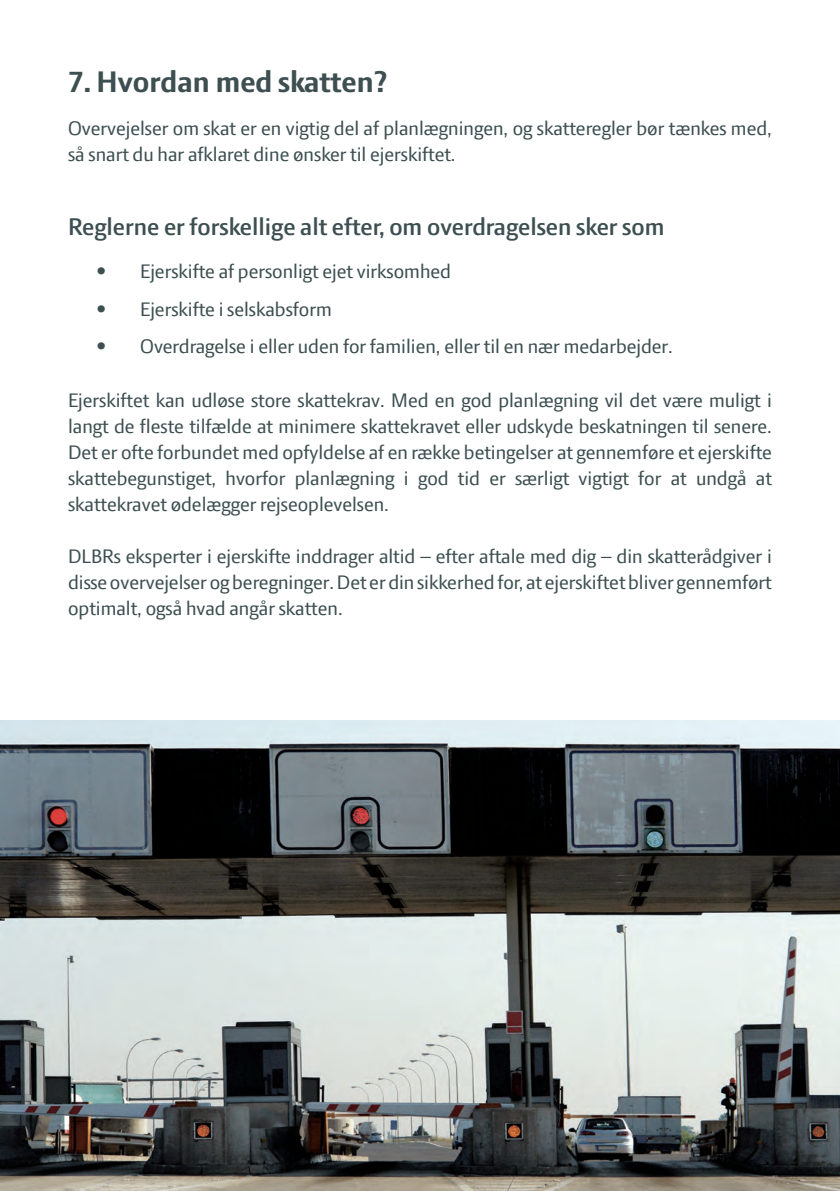
<style>
.page{position:relative;width:840px;height:1191px;background:#fff}
.page>*{position:absolute;margin:0;border:0;box-sizing:border-box;transform-origin:0 0}
.t1{font:700 32px "LF Press Sans";color:#3d4f51}
.Underafsnit{font:600 26px "LF Press Sans";color:#3d4f51}
.Brød{font:21px/26px "LF Press Sans";color:#3d4f51;text-align:justify}
.Bullets{font:21px "LF Press Sans";color:#3d4f51}
</style>
<div class="page">
<img style="left:0;top:720px;width:839px;height:471px">
<h2 class="t1" style="left:68px;top:63px;width:321px">7. Hvordan med skatten?</h2>
<p class="Brød" style="left:68px;top:115px;width:704px">Overvejelser om skat er en vigtig del af planlægningen, og skatteregler bør tænkes med, så snart du har afklaret dine ønsker til ejerskiftet.</p>
<p class="Underafsnit" style="left:68px;top:212px;width:597px">Reglerne er forskellige alt efter, om overdragelsen sker som</p>
<p class="Bullets" style="left:96px;top:259px;width:356px">• Ejerskifte af personligt ejet virksomhed</p>
<p class="Bullets" style="left:96px;top:297px;width:237px">• Ejerskifte i selskabsform</p>
<p class="Bullets" style="left:96px;top:334px;width:577px">• Overdragelse i eller uden for familien, eller til en nær medarbejder.</p>
<p class="Brød" style="left:68px;top:387px;width:705px">Ejerskiftet kan udløse store skattekrav. Med en god planlægning vil det være muligt i langt de fleste tilfælde at minimere skattekravet eller udskyde beskatningen til senere.<br>Det er ofte forbundet med opfyldelse af en række betingelser at gennemføre et ejerskifte skattebegunstiget, hvorfor planlægning i god tid er særligt vigtigt for at undgå at skattekravet ødelægger rejseoplevelsen.</p>
<p class="Brød" style="left:68px;top:543px;width:705px">DLBRs eksperter i ejerskifte inddrager altid – efter aftale med dig – din skatterådgiver i disse overvejelser og beregninger. Det er din sikkerhed for, at ejerskiftet bliver gennemført optimalt, også hvad angår skatten.</p>
</div>
